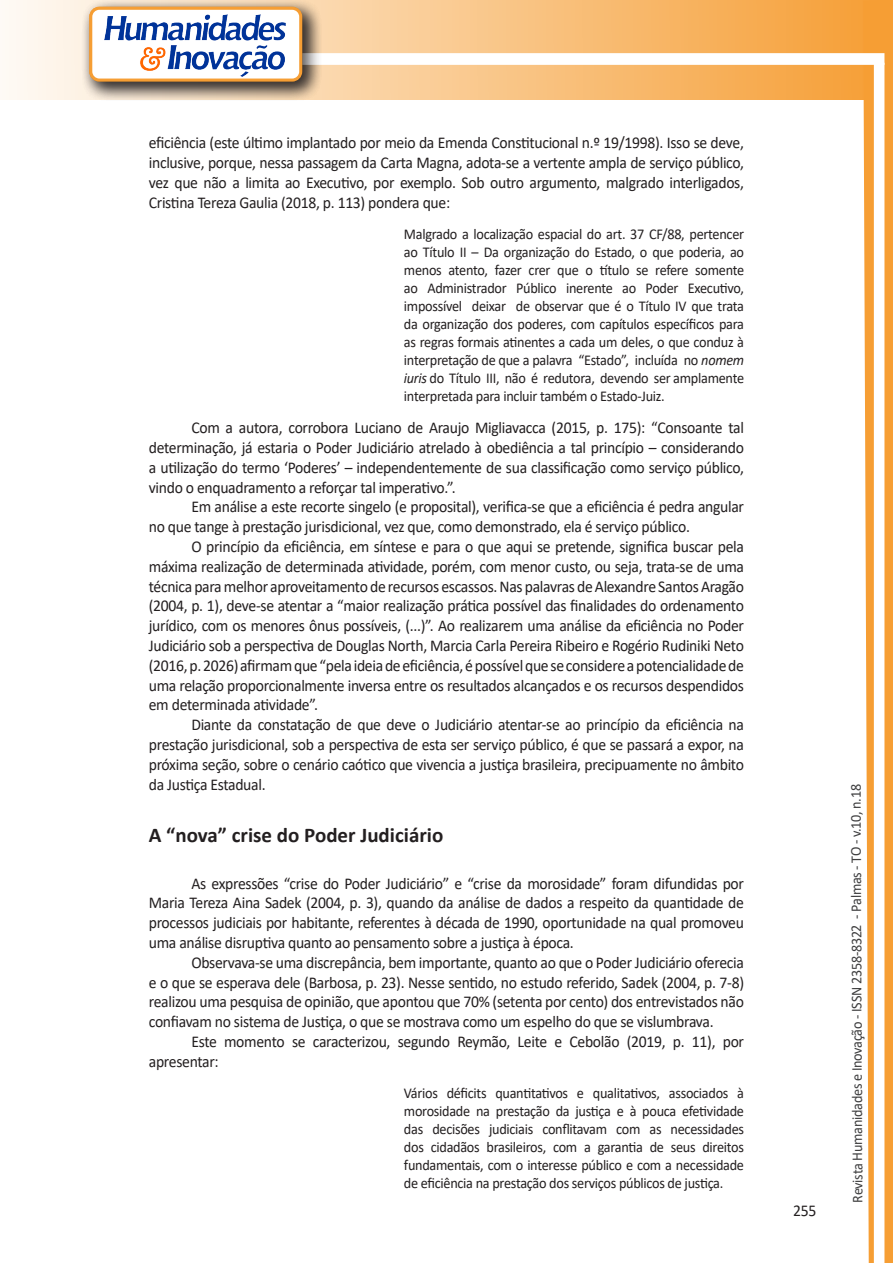
<style>
.page{position:relative;width:893px;height:1263px;background:#fff}
.page>*{position:absolute;margin:0;border:0;box-sizing:border-box;transform-origin:0 0}
.Titulo_2{font:700 21px "Calibri";color:#231f20}
.texto{font:16.5px/19.8px "Calibri";letter-spacing:-.02em;color:#231f20;text-align:justify;scale:.95 1}
.citacao{font:15px/18px "Calibri";letter-spacing:-.02em;color:#231f20;text-align:justify;scale:.95 1}
.t1{font:15px "Calibri";letter-spacing:-.025em;color:#3e3e3f;scale:.95 1}
.s1{font-style:italic}
</style>
<div class="page">
<svg style="left:5px;top:0;width:858px;height:100px;background:#f9c484"></svg>
<div style="left:302px;top:53px;width:582px;height:12px;background:#fff;border:2px solid #fff"></div>
<svg style="left:863px;top:0;width:30px;height:1263px"></svg>
<div style="left:81px;top:0;width:241px;height:102px;background:#231f20;opacity:.75"></div>
<div style="left:91px;top:8px;width:210px;height:72px;background:#fff;border-radius:9px"></div>
<img style="left:104px;top:14px;width:181px;height:62px">
<div style="left:89px;top:7px;width:213px;height:75px;border:3px solid #f69e34;border-radius:9px"></div>
<p class="texto" style="left:149px;top:133px;width:628px">eficiência (este último implantado por meio da Emenda Constitucional n.º 19/1998). Isso se deve, inclusive, porque, nessa passagem da Carta Magna, adota-se a vertente ampla de serviço público, vez que não a limita ao Executivo, por exemplo. Sob outro argumento, malgrado interligados, Cristina Tereza Gaulia (2018, p. 113) pondera que:</p>
<p class="citacao" style="left:404px;top:224px;width:360px">Malgrado a localização espacial do art. 37 CF/88, pertencer ao Título II – Da organização do Estado, o que poderia, ao menos atento, fazer crer que o título se refere somente ao Administrador Público inerente ao Poder Executivo, impossível deixar de observar que é o Título IV que trata da organização dos poderes, com capítulos específicos para as regras formais atinentes a cada um deles, o que conduz à interpretação de que a palavra “Estado”, incluída no <span class="s1">nomem iuris</span> do Título III, não é redutora, devendo ser amplamente interpretada para incluir também o Estado-Juiz.</p>
<p class="texto" style="left:149px;top:417px;width:628px;text-indent:43px">Com a autora, corrobora Luciano de Araujo Migliavacca (2015, p. 175): “Consoante tal determinação, já estaria o Poder Judiciário atrelado à obediência a tal princípio – considerando a utilização do termo ‘Poderes’ – independentemente de sua classificação como serviço público, vindo o enquadramento a reforçar tal imperativo.”.</p>
<p class="texto" style="left:149px;top:497px;width:628px;text-indent:43px">Em análise a este recorte singelo (e proposital), verifica-se que a eficiência é pedra angular no que tange à prestação jurisdicional, vez que, como demonstrado, ela é serviço público.</p>
<p class="texto" style="left:149px;top:536px;width:628px;text-indent:43px">O princípio da eficiência, em síntese e para o que aqui se pretende, significa buscar pela máxima realização de determinada atividade, porém, com menor custo, ou seja, trata-se de uma técnica para melhor aproveitamento de recursos escassos. Nas palavras de Alexandre Santos Aragão (2004, p. 1), deve-se atentar a “maior realização prática possível das finalidades do ordenamento jurídico, com os menores ônus possíveis, (...)”. Ao realizarem uma análise da eficiência no Poder Judiciário sob a perspectiva de Douglas North, Marcia Carla Pereira Ribeiro e Rogério Rudiniki Neto (2016, p. 2026) afirmam que “pela ideia de eficiência, é possível que se considere a potencialidade de uma relação proporcionalmente inversa entre os resultados alcançados e os recursos despendidos em determinada atividade”.</p>
<p class="texto" style="left:149px;top:714px;width:628px;text-indent:43px">Diante da constatação de que deve o Judiciário atentar-se ao princípio da eficiência na prestação jurisdicional, sob a perspectiva de esta ser serviço público, é que se passará a expor, na próxima seção, sobre o cenário caótico que vivencia a justiça brasileira, precipuamente no âmbito da Justiça Estadual.</p>
<p class="Titulo_2" style="left:149px;top:820px;width:296px">A “nova” crise do Poder Judiciário</p>
<p class="texto" style="left:149px;top:873px;width:628px;text-indent:43px">As expressões “crise do Poder Judiciário” e “crise da morosidade” foram difundidas por Maria Tereza Aina Sadek (2004, p. 3), quando da análise de dados a respeito da quantidade de processos judiciais por habitante, referentes à década de 1990, oportunidade na qual promoveu uma análise disruptiva quanto ao pensamento sobre a justiça à época.</p>
<p class="texto" style="left:149px;top:952px;width:628px;text-indent:43px">Observava-se uma discrepância, bem importante, quanto ao que o Poder Judiciário oferecia e o que se esperava dele (Barbosa, p. 23). Nesse sentido, no estudo referido, Sadek (2004, p. 7-8) realizou uma pesquisa de opinião, que apontou que 70% (setenta por cento) dos entrevistados não confiavam no sistema de Justiça, o que se mostrava como um espelho do que se vislumbrava.</p>
<p class="texto" style="left:149px;top:1031px;width:628px;text-indent:43px">Este momento se caracterizou, segundo Reymão, Leite e Cebolão (2019, p. 11), por apresentar:</p>
<p class="citacao" style="left:404px;top:1083px;width:359px">Vários déficits quantitativos e qualitativos, associados à morosidade na prestação da justiça e à pouca efetividade das decisões judiciais conflitavam com as necessidades dos cidadãos brasileiros, com a garantia de seus direitos fundamentais, com o interesse público e com a necessidade de eficiência na prestação dos serviços públicos de justiça.</p>
<p class="texto" style="left:793px;top:1200px;width:26px">255</p>
<p class="t1" style="left:846px;top:1203px;width:442px;rotate:-90deg">Revista Humanidades e Inovação - ISSN 2358-8322 - Palmas - TO - v.10, n.18</p>
</div>
